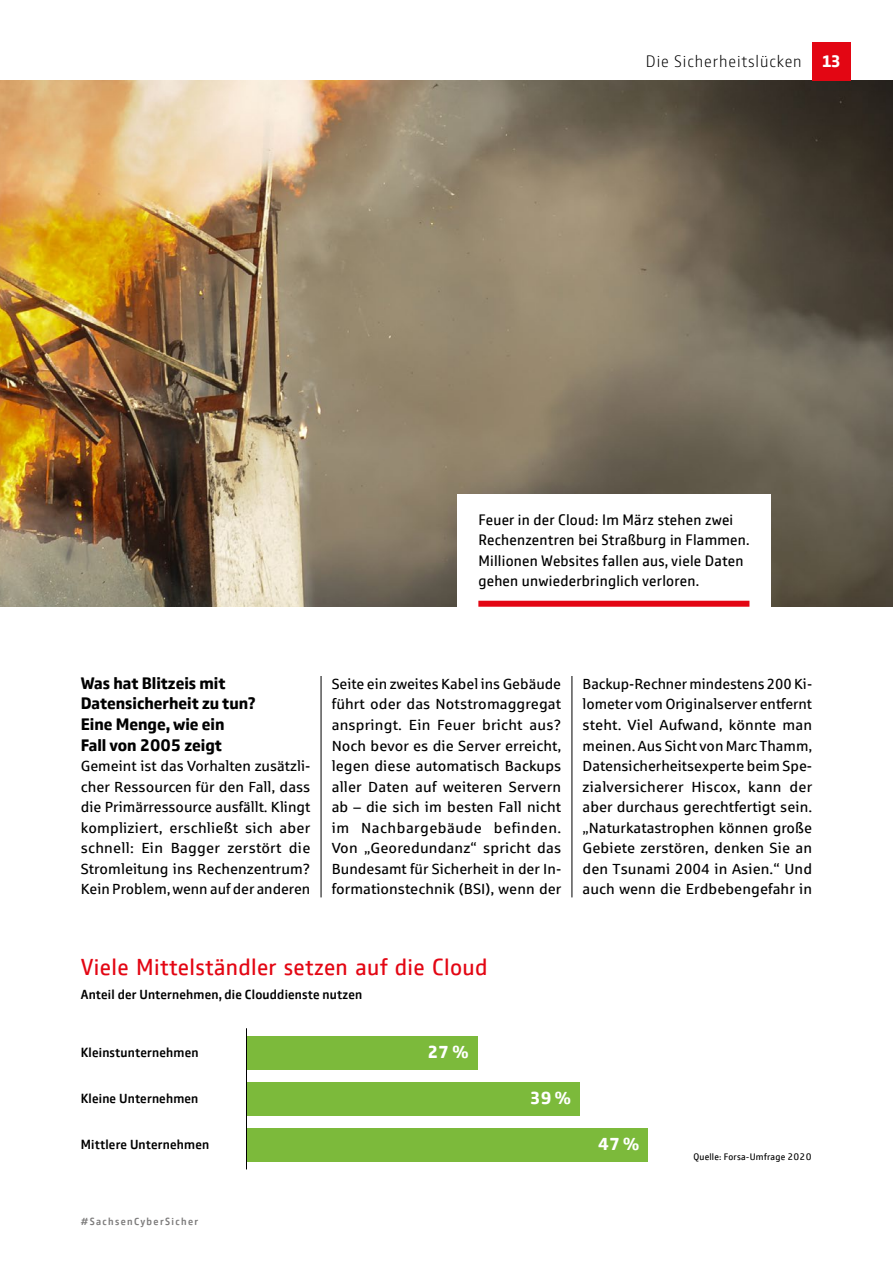
<style>
.page{position:relative;width:893px;height:1263px;background:#fff}
.page>*{position:absolute;margin:0;border:0;box-sizing:border-box;transform-origin:0 0}
.t1{font:24px "GD Vtype";letter-spacing:.015em;color:#e30613}
.t2{font:700 18px "GD Vtype";color:#fff}
.t3{font:700 17.25px/20.5px "GD Vtype";color:#000}
.t4{font:200 17.25px "GD Vtype";letter-spacing:.05em;color:#000}
.t5{font:15.75px/20.5px "GD Vtype";letter-spacing:.015em;color:#000}
.t6{font:14.7px/20.5px "Sparkasse Rg";color:#000;text-align:justify}
.t7{font:500 13.5px "GD Vtype";letter-spacing:.015em;color:#000}
.t8{font:500 10.5px "GD Vtype";letter-spacing:.13em;color:#7c7b7b}
.t9{font:9.75px "GD Vtype";letter-spacing:.02em;color:#000}
.s1{font-weight:700;color:#fff}
</style>
<div class="page">
<img style="left:0;top:81px;width:893px;height:526px">
<div style="left:812px;top:43px;width:38px;height:38px;background:#e30613"></div>
<hr style="left:321px;top:676px;width:1px;height:221px;background:#000">
<hr style="left:572px;top:676px;width:1px;height:221px;background:#000">
<div style="left:457px;top:494px;width:314px;height:129px;background:#fff"></div>
<div style="left:478px;top:601px;width:271px;height:6px;background:#e30613"></div>
<div style="left:247px;top:1036px;width:230px;height:33px;background:#7cba3b"></div>
<div style="left:247px;top:1082px;width:333px;height:34px;background:#7cba3b"></div>
<div style="left:247px;top:1128px;width:401px;height:34px;background:#7cba3b"></div>
<hr style="left:246px;top:1028px;width:1px;height:141px;background:#000">
<p class="t4" style="left:646px;top:49px;width:196px">Die Sicherheitslücken <span class="s1">13</span></p>
<p class="t5" style="left:478px;top:508px;width:273px">Feuer in der Cloud: Im März stehen zwei Rechenzentren bei Straßburg in Flammen.<br>Millionen Websites fallen aus, viele Daten gehen unwiederbringlich verloren.</p>
<p class="t3" style="left:81px;top:672px;width:176px">Was hat Blitzeis mit<br>Datensicherheit zu tun?<br>Eine Menge, wie ein<br>Fall von 2005 zeigt</p>
<p class="t6" style="left:81px;top:755px;width:231px">Gemeint ist das Vorhalten zusätzli&shy;cher Ressourcen für den Fall, dass die Primärressource ausfällt. Klingt kompliziert, erschließt sich aber schnell: Ein Bagger zerstört die Stromleitung ins Rechenzentrum?<br>Kein Problem, wenn auf der anderen</p>
<p class="t6" style="left:332px;top:673px;width:231px">Seite ein zweites Kabel ins Gebäude führt oder das Notstromaggregat anspringt. Ein Feuer bricht aus?<br>Noch bevor es die Server erreicht, legen diese automatisch Backups aller Daten auf weiteren Servern ab – die sich im besten Fall nicht im Nachbargebäude befinden.<br>Von „Georedundanz“ spricht das Bundesamt für Sicherheit in der In&shy;formationstechnik (BSI), wenn der</p>
<p class="t6" style="left:583px;top:673px;width:231px">Backup-Rechner mindestens 200 Ki&shy;lometer vom Originalserver entfernt steht. Viel Aufwand, könnte man meinen. Aus Sicht von Marc Thamm, Datensicherheitsexperte beim Spe&shy;zialversicherer Hiscox, kann der aber durchaus gerechtfertigt sein. „Naturkatastrophen können große Gebiete zerstören, denken Sie an den Tsunami 2004 in Asien.“ Und auch wenn die Erdbebengefahr in</p>
<h1 class="t1" style="left:81px;top:950px;width:408px">Viele Mittelständler setzen auf die Cloud</h1>
<p class="t7" style="left:81px;top:985px;width:283px">Anteil der Unternehmen, die Clouddienste nutzen</p>
<p class="t7" style="left:81px;top:1043px;width:119px">Kleinstunternehmen</p>
<p class="t2" style="left:427px;top:1039px;width:43px">27 %</p>
<p class="t7" style="left:81px;top:1089px;width:119px">Kleine Unternehmen</p>
<p class="t2" style="left:530px;top:1085px;width:43px">39 %</p>
<p class="t7" style="left:81px;top:1135px;width:130px">Mittlere Unternehmen</p>
<p class="t2" style="left:598px;top:1132px;width:43px">47 %</p>
<p class="t8" style="left:81px;top:1214px;width:119px">#SachsenCyberSicher</p>
<p class="t9" style="left:693px;top:1150px;width:119px">Quelle: Forsa-Umfrage 2020</p>
</div>
